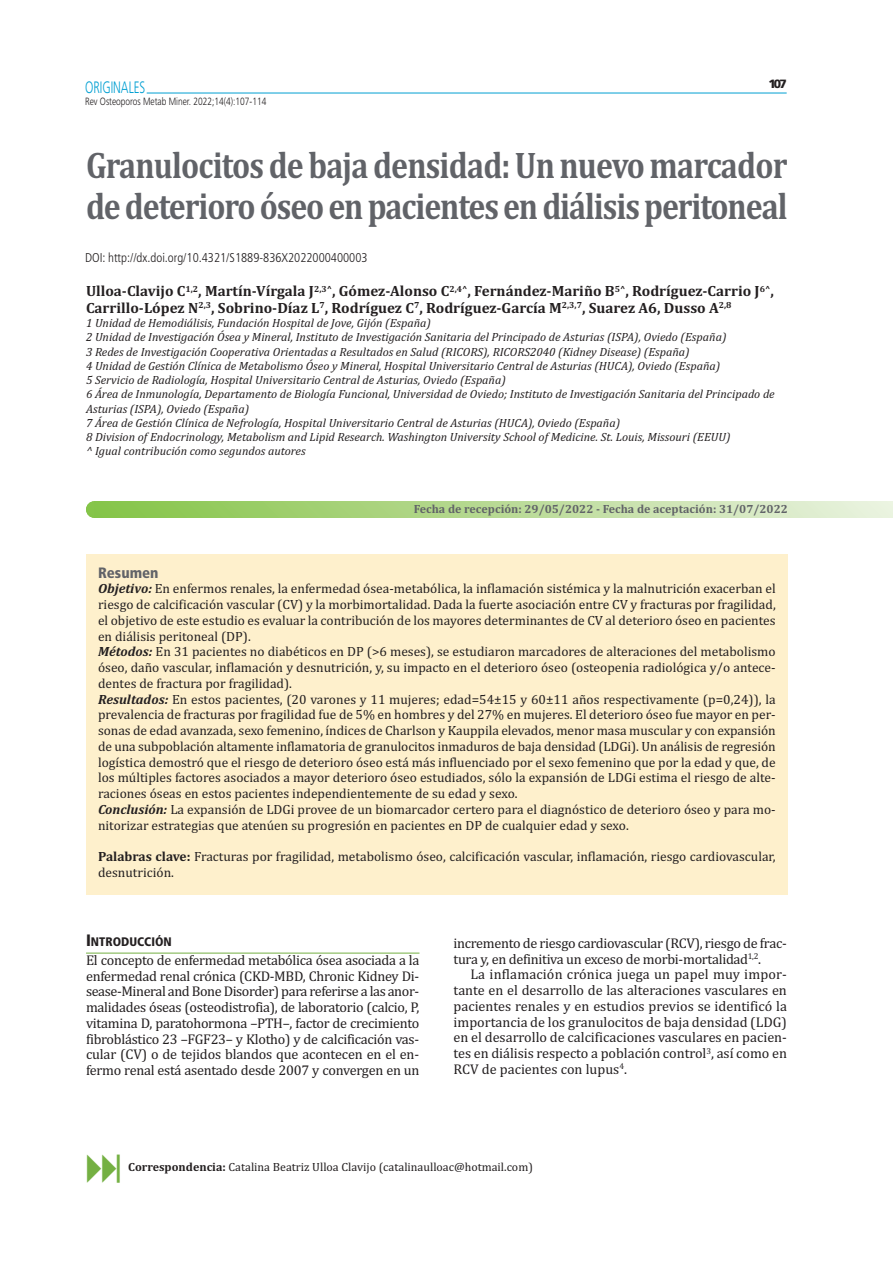
<style>
.page{position:relative;width:893px;height:1263px;background:#fff}
.page>*{position:absolute;margin:0;border:0;box-sizing:border-box;transform-origin:0 0}
.t1{font:700 37.5px/40.5px "Cambria";letter-spacing:-.035em;color:#616368;scale:.85 1}
.t2{font:300 16.5px "Frutiger";color:#009fd2;scale:.7 1}
.t3{font:700 15px/16.5px "Cambria";color:#231f20}
.t4{font:900 condensed 15px "Frutiger";color:#616368}
.t5{font:14.25px/15.8px "Cambria";letter-spacing:-.02em;color:#231f20;text-align:justify}
.t6{font:13.5px/15.8px "Cambria";color:#231f20}
.t7{font:300 condensed 12.75px "Frutiger";color:#231f20}
.t8{font:900 condensed 12.3px "Frutiger";color:#231f20}
.t9{font:italic 12px/14.2px "Cambria";color:#231f20}
.t10{font:12px "Cambria";color:#231f20}
.t11{font:700 12px "Cambria";color:#616368}
.t12{font:900 12px "Frutiger";color:#231f20}
.t13{font:300 10.5px "Frutiger";color:#231f20;scale:.8 1}
.s1{font-weight:700;font-style:italic}
.s2{font-weight:700}
.s3{font-size:16.5px}
</style>
<div class="page">
<hr style="left:147px;top:93px;width:640px;height:1px;background:#009fd2">
<div style="left:95px;top:501px;width:798px;height:17px;background:linear-gradient(to right,#85c347,#eaf2e0)"></div>
<div style="left:86px;top:554px;width:702px;height:341px;background:#fef0cc"></div>
<hr style="left:86px;top:953px;width:333px;height:1px;background:#74b042">
<p class="t2" style="left:85px;top:80px;width:88px">ORIGINALES</p>
<p class="t13" style="left:85px;top:97px;width:228px">Rev Osteoporos Metab Miner. 2022;14(4):107-114</p>
<p class="t12" style="left:768px;top:79px;width:20px">107</p>
<h1 class="t1" style="left:86px;top:149px;width:827px">Granulocitos de baja densidad: Un nuevo marcador de deterioro óseo en pacientes en diálisis peritoneal</h1>
<p class="t7" style="left:85px;top:252px;width:284px">DOI: http://dx.doi.org/10.4321/S1889-836X2022000400003</p>
<p class="t3" style="left:86px;top:284px;width:689px">Ulloa-Clavijo C<sup>1,2</sup>, Martín-Vírgala J<sup>2,3^</sup>, Gómez-Alonso C<sup>2,4^</sup>, Fernández-Mariño B<sup>5^</sup>, Rodríguez-Carrio J<sup>6^</sup>,<br>Carrillo-López N<sup>2,3</sup>, Sobrino-Díaz L<sup>7</sup>, Rodríguez C<sup>7</sup>, Rodríguez-García M<sup>2,3,7</sup>, Suarez A6, Dusso A<sup>2,8</sup></p>
<p class="t9" style="left:86px;top:317px;width:690px">1 Unidad de Hemodiálisis, Fundación Hospital de Jove, Gijón (España)<br>2 Unidad de Investigación Ósea y Mineral, Instituto de Investigación Sanitaria del Principado de Asturias (ISPA), Oviedo (España)<br>3 Redes de Investigación Cooperativa Orientadas a Resultados en Salud (RICORS), RICORS2040 (Kidney Disease) (España)<br>4 Unidad de Gestión Clínica de Metabolismo Óseo y Mineral, Hospital Universitario Central de Asturias (HUCA), Oviedo (España)<br>5 Servicio de Radiología, Hospital Universitario Central de Asturias, Oviedo (España)<br>6 Área de Inmunología, Departamento de Biología Funcional, Universidad de Oviedo; Instituto de Investigación Sanitaria del Principado de Asturias (ISPA), Oviedo (España)<br>7 Área de Gestión Clínica de Nefrología, Hospital Universitario Central de Asturias (HUCA), Oviedo (España)<br>8 Division of Endocrinology, Metabolism and Lipid Research. Washington University School of Medicine. St. Louis, Missouri (EEUU)<br>^ Igual contribución como segundos autores</p>
<p class="t11" style="left:414px;top:504px;width:376px">Fecha de recepción: 29/05/2022 - Fecha de aceptación: 31/07/2022</p>
<p class="t4" style="left:98px;top:566px;width:62px">Resumen</p>
<p class="t6" style="left:98px;top:582px;width:679px"><span class="s1">Objetivo:</span> En enfermos renales, la enfermedad ósea‐metabólica, la inflamación sistémica y la malnutrición exacerban el riesgo de calcificación vascular (CV) y la morbimortalidad. Dada la fuerte asociación entre CV y fracturas por fragilidad, el objetivo de este estudio es evaluar la contribución de los mayores determinantes de CV al deterioro óseo en pacientes en diálisis peritoneal (DP).<br><span class="s1">Métodos:</span> En 31 pacientes no diabéticos en DP (&gt;6 meses), se estudiaron marcadores de alteraciones del metabolismo óseo, daño vascular, inflamación y desnutrición, y, su impacto en el deterioro óseo (osteopenia radiológica y/o antece‐ dentes de fractura por fragilidad).<br><span class="s1">Resultados:</span> En estos pacientes, (20 varones y 11 mujeres; edad=54±15 y 60±11 años respectivamente (p=0,24)), la prevalencia de fracturas por fragilidad fue de 5% en hombres y del 27% en mujeres. El deterioro óseo fue mayor en per‐ sonas de edad avanzada, sexo femenino, índices de Charlson y Kauppila elevados, menor masa muscular y con expansión de una subpoblación altamente inflamatoria de granulocitos inmaduros de baja densidad (LDGi). Un análisis de regresión logística demostró que el riesgo de deterioro óseo está más influenciado por el sexo femenino que por la edad y que, de los múltiples factores asociados a mayor deterioro óseo estudiados, sólo la expansión de LDGi estima el riesgo de alte‐ raciones óseas en estos pacientes independientemente de su edad y sexo.<br><span class="s1">Conclusión:</span> La expansión de LDGi provee de un biomarcador certero para el diagnóstico de deterioro óseo y para mo‐ nitorizar estrategias que atenúen su progresión en pacientes en DP de cualquier edad y sexo.</p>
<p class="t6" style="left:98px;top:850px;width:679px"><span class="s2">Palabras clave:</span> Fracturas por fragilidad, metabolismo óseo, calcificación vascular, inflamación, riesgo cardiovascular, desnutrición.</p>
<p class="t8" style="left:86px;top:937px;width:87px"><span class="s3">I</span>NTRODUCCIÓN</p>
<p class="t5" style="left:86px;top:954px;width:335px">El concepto de enfermedad metabólica ósea asociada a la enfermedad renal crónica (CKD‐MBD, Chronic Kidney Di‐ sease‐Mineral and Bone Disorder) para referirse a las anor‐ malidades óseas (osteodistrofia), de laboratorio (calcio, P, vitamina D, paratohormona –PTH–, factor de crecimiento fibroblástico 23 –FGF23– y Klotho) y de calcificación vas‐ cular (CV) o de tejidos blandos que acontecen en el en‐ fermo renal está asentado desde 2007 y convergen en un</p>
<p class="t5" style="left:453px;top:936px;width:335px">incremento de riesgo cardiovascular (RCV), riesgo de frac‐ tura y, en definitiva un exceso de morbi‐mortalidad<sup>1,2</sup>.</p>
<p class="t5" style="left:453px;top:968px;width:335px;text-indent:17px">La inflamación crónica juega un papel muy impor‐ tante en el desarrollo de las alteraciones vasculares en pacientes renales y en estudios previos se identificó la importancia de los granulocitos de baja densidad (LDG) en el desarrollo de calcificaciones vasculares en pacien‐ tes en diálisis respecto a población control<sup>3</sup>, así como en RCV de pacientes con lupus<sup>4</sup>.</p>
<p class="t10" style="left:128px;top:1162px;width:406px"><span class="s2">Correspondencia:</span> Catalina Beatriz Ulloa Clavijo (catalinaulloac@hotmail.com)</p>
</div>
